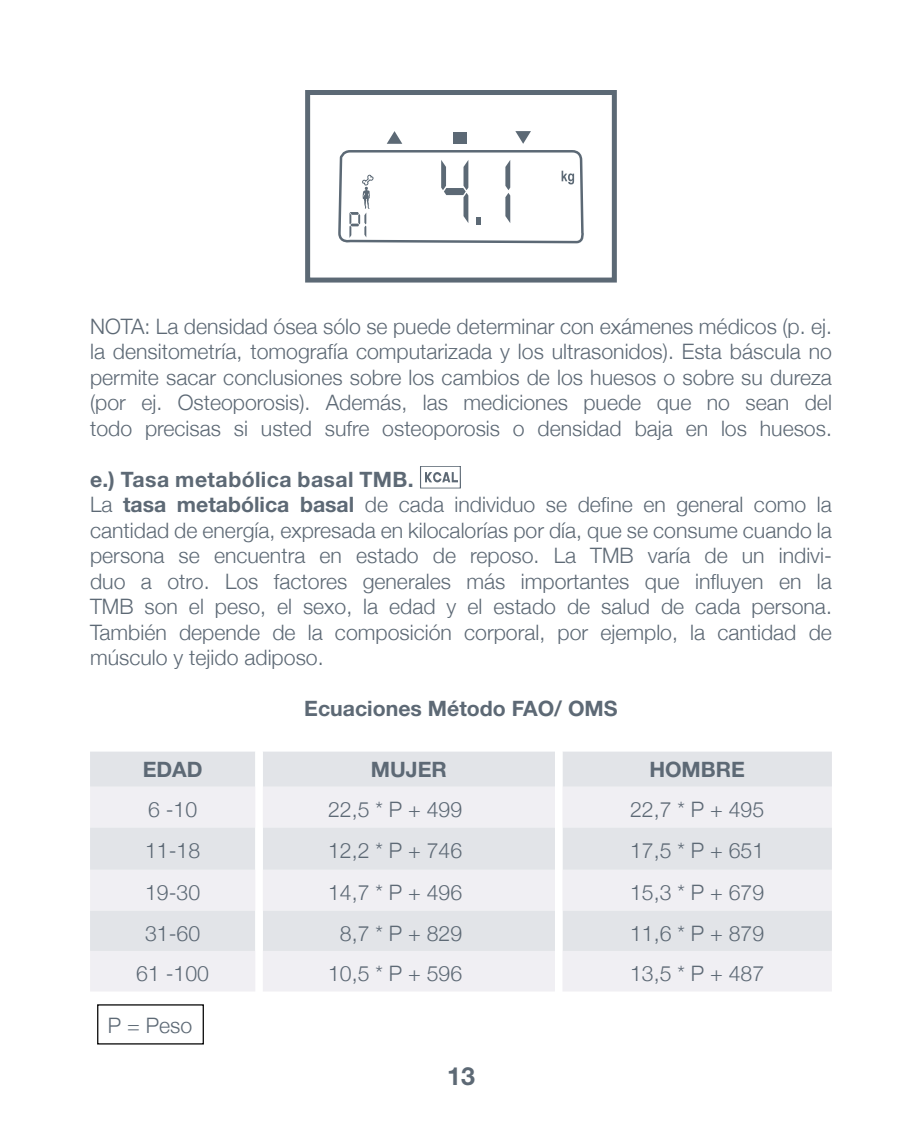
<style>
.page{position:relative;width:922px;height:1134px;background:#fff}
.page>*{position:absolute;margin:0;border:0;box-sizing:border-box;transform-origin:0 0}
.t1{font:700 25px "Helvetica Neue LT Std";color:#5d6975}
.t2{font:300 21.25px/25.5px "Helvetica Neue";color:#5d6975;text-align:justify}
.t3{font:700 21.25px "Helvetica Neue LT Std";color:#5d6975}
.t4{font:700 21.25px "Helvetica Neue LT Std";letter-spacing:.02em;color:#5d6975}
.s1{font-family:"Helvetica Neue LT Std";font-weight:700}
</style>
<div class="page">
<svg style="left:338px;top:131px;width:246px;height:358px"></svg>
<svg style="left:441px;top:160px;width:27px;height:63px"></svg>
<svg style="left:476px;top:217px;width:5px;height:7px"></svg>
<svg style="left:505px;top:160px;width:5px;height:63px"></svg>
<svg style="left:561px;top:171px;width:13px;height:13px"></svg>
<svg style="left:349px;top:175px;width:24px;height:63px"></svg>
<div style="left:305px;top:90px;width:311px;height:193px;border:5px solid #5c6975"></div>
<div style="left:90px;top:752px;width:741px;height:35px;background:#e2e4e8"></div>
<div style="left:255px;top:752px;width:307px;height:35px;background:#e2e4e8"></div>
<svg style="left:90px;top:787px;width:741px;height:204px;fill:#f0eff3"></svg>
<svg style="left:420px;top:466px;width:41px;height:22px"></svg>
<p class="t2" style="left:90px;top:312px;width:743px">NOTA: La densidad ósea sólo se puede determinar con exámenes médicos (p. ej. la densitometría, tomografía computarizada y los ultrasonidos). Esta báscula no permite sacar conclusiones sobre los cambios de los huesos o sobre su dureza (por ej. Osteoporosis). Además, las mediciones puede que no sean del todo precisas si usted sufre osteoporosis o densidad baja en los huesos.</p>
<p class="t4" style="left:90px;top:466px;width:325px">e.) Tasa metabólica basal TMB.</p>
<p class="t2" style="left:90px;top:491px;width:743px">La <span class="s1">tasa metabólica basal</span> de cada individuo se define en general como la cantidad de energía, expresada en kilocalorías por día, que se consume cuando la persona se encuentra en estado de reposo. La TMB varía de un indivi&shy;duo a otro. Los factores generales más importantes que influyen en la TMB son el peso, el sexo, la edad y el estado de salud de cada persona.<br>También depende de la composición corporal, por ejemplo, la cantidad de músculo y tejido adiposo.</p>
<p class="t3" style="left:304px;top:695px;width:315px">Ecuaciones Método FAO/ OMS</p>
<p class="t3" style="left:143px;top:756px;width:61px">EDAD</p>
<p class="t3" style="left:371px;top:756px;width:77px">MUJER</p>
<p class="t3" style="left:649px;top:756px;width:97px">HOMBRE</p>
<p class="t2" style="left:148px;top:796px;width:51px">6 -10</p>
<p class="t2" style="left:328px;top:796px;width:136px">22,5 * P + 499</p>
<p class="t2" style="left:630px;top:796px;width:136px">22,7 * P + 495</p>
<p class="t2" style="left:145px;top:836px;width:57px">11-18</p>
<p class="t2" style="left:328px;top:836px;width:136px">12,2 * P + 746</p>
<p class="t2" style="left:630px;top:836px;width:136px">17,5 * P + 651</p>
<p class="t2" style="left:145px;top:879px;width:57px">19-30</p>
<p class="t2" style="left:328px;top:879px;width:136px">14,7 * P + 496</p>
<p class="t2" style="left:630px;top:879px;width:136px">15,3 * P + 679</p>
<p class="t2" style="left:145px;top:919px;width:57px">31-60</p>
<p class="t2" style="left:340px;top:919px;width:124px">8,7 * P + 829</p>
<p class="t2" style="left:630px;top:919px;width:136px">11,6 * P + 879</p>
<p class="t2" style="left:136px;top:960px;width:74px">61 -100</p>
<p class="t2" style="left:328px;top:960px;width:136px">10,5 * P + 596</p>
<p class="t2" style="left:630px;top:960px;width:136px">13,5 * P + 487</p>
<p class="t2" style="left:108px;top:1011px;width:86px">P = Peso</p>
<p class="t1" style="left:447px;top:1060px;width:29px">13</p>
</div>
